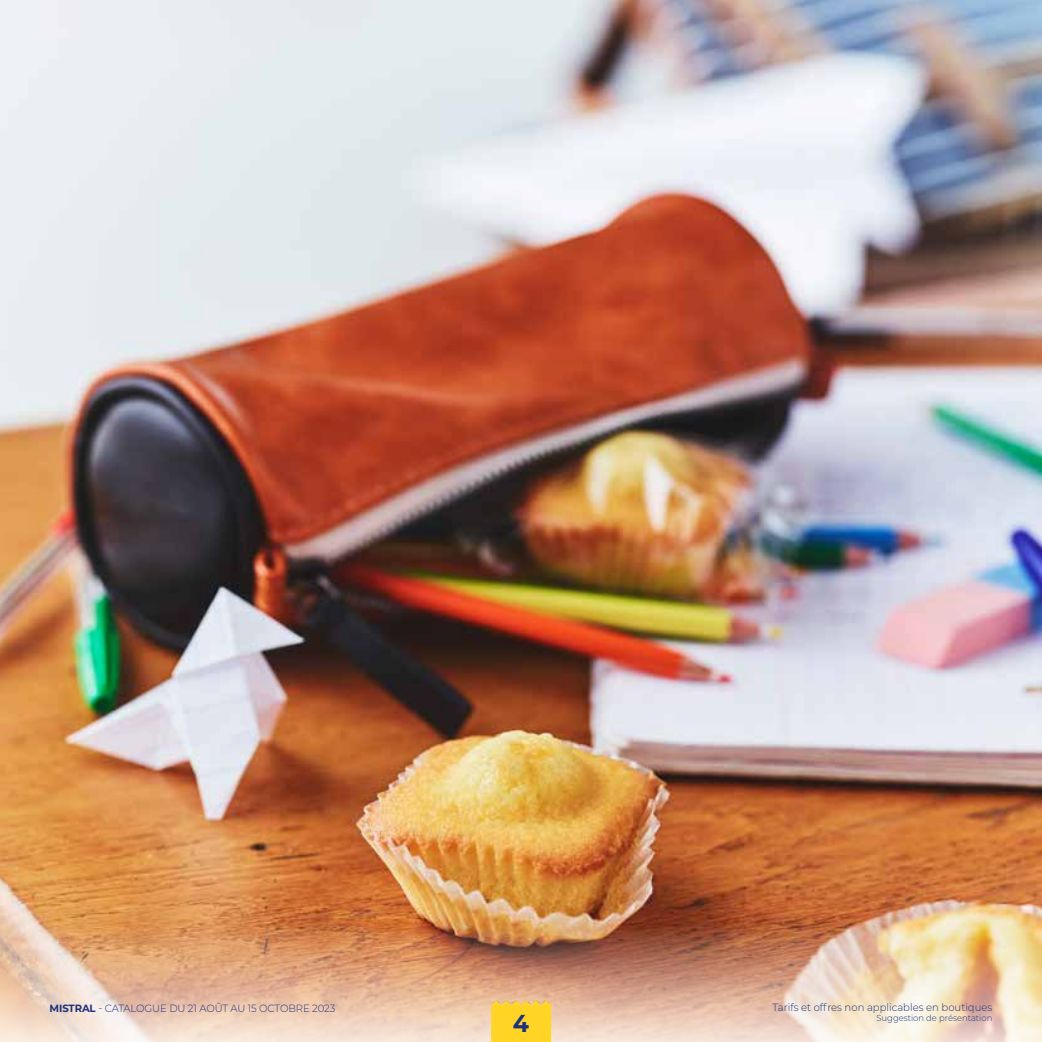
<style>
.page{position:relative;width:1042px;height:1042px;background:#fff}
.page>*{position:absolute;margin:0;border:0;box-sizing:border-box;transform-origin:0 0}
.t1{font:700 24.5px "Montserrat";color:#1d327b;scale:.96 1}
.t2{font:300 10.5px "Montserrat";color:#1d327b;scale:.96 1}
.t3{font:300 8.75px "Montserrat";color:#1d327b;scale:.96 1}
.s1{font-weight:700}
</style>
<div class="page">
<img style="left:0;top:0;width:1042px;height:1042px">
<img style="left:492px;top:1000px;width:58px;height:42px">
<p class="t2" style="left:50px;top:1000px;width:299px"><span class="s1">MISTRAL</span> - CATALOGUE DU 21 AOÛT AU 15 OCTOBRE 2023</p>
<h1 class="t1" style="left:513px;top:1005px;width:18px">4</h1>
<p class="t2" style="left:772px;top:1000px;width:230px">Tarifs et offres non applicables en boutiques</p>
<p class="t3" style="left:876px;top:1012px;width:122px">Suggestion de présentation</p>
</div>
